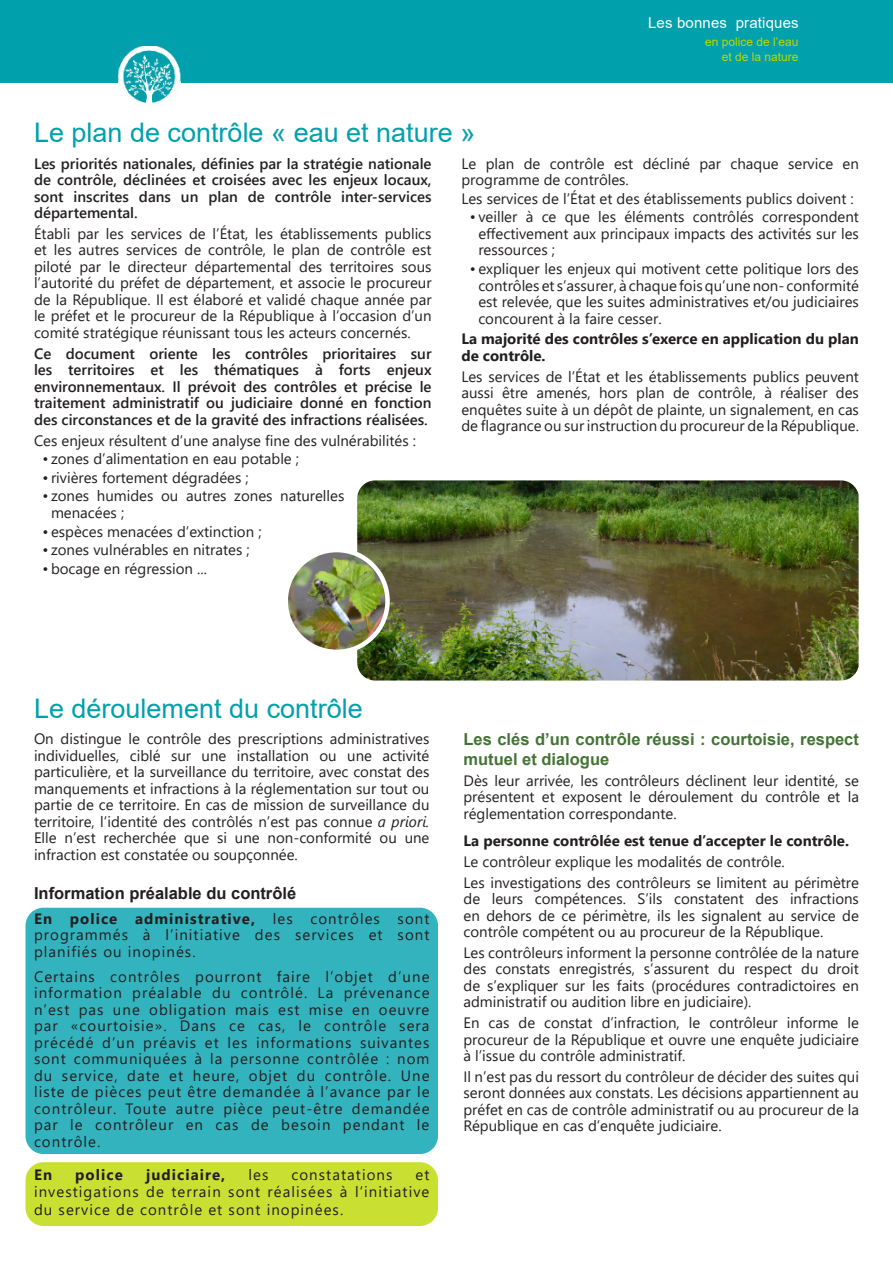
<style>
.page{position:relative;width:893px;height:1263px;background:#fff}
.page>*{position:absolute;margin:0;border:0;box-sizing:border-box;transform-origin:0 0}
.t1{font:27px "Arial";color:#00a0ac}
.t2{font:700 16.5px/19.8px "Arial";color:#447336}
.t3{font:700 16.5px "Arial";color:#231f20}
.t4{font:15px/16.5px "Segoe UI";color:#231f20;text-align:justify}
.t5{font:600 15px/16.5px "Segoe UI";color:#231f20;text-align:justify}
.t6{font:700 15px/16.5px "Segoe UI";color:#231f20}
.t7{font:15px/16.5px "Segoe UI";letter-spacing:.07em;color:#231f20;text-align:right}
.t8{font:15px "Arial";letter-spacing:.01em;color:#fff}
.t9{font:700 15px "Segoe UI";letter-spacing:.07em;color:#231f20}
.t10{font:12px/14.4px "Arial";color:#bbd800;text-align:right}
.s1{font-style:italic}
.s2{font-weight:700}
</style>
<div class="page">
<div style="left:26px;top:1162px;width:412px;height:64px;background:#c9e033;border-radius:18px"></div>
<div style="left:0;top:0;width:893px;height:82px;background:#00a0ac"></div>
<img style="left:118px;top:47px;width:62px;height:56px">
<img style="left:357px;top:480px;width:502px;height:200px">
<img style="left:286px;top:550px;width:102px;height:102px;border-radius:51px">
<div style="left:283px;top:548px;width:107px;height:106px;border:4px solid #fff;border-radius:50%"></div>
<div style="left:26px;top:908px;width:412px;height:246px;background:#33b3bd;border-radius:18px"></div>
<p class="t1" style="left:34px;top:114px;width:443px">Le plan de contrôle « eau et nature »</p>
<p class="t8" style="left:648px;top:12px;width:152px">Les bonnes pratiques</p>
<p class="t10" style="left:705px;top:35px;width:95px">en police de l’eau et de la nature</p>
<p class="t5" style="left:34px;top:154px;width:399px">Les priorités nationales, définies par la stratégie nationale de contrôle, déclinées et croisées avec les enjeux locaux, sont inscrites dans un plan de contrôle inter-services départemental.</p>
<p class="t4" style="left:34px;top:224px;width:399px">Établi par les services de l’État, les établissements publics et les autres services de contrôle, le plan de contrôle est piloté par le directeur départemental des territoires sous l’autorité du préfet de département, et associe le procureur de la République. Il est élaboré et validé chaque année par le préfet et le procureur de la République à l’occasion d’un comité stratégique réunissant tous les acteurs concernés.</p>
<p class="t5" style="left:34px;top:344px;width:399px">Ce document oriente les contrôles prioritaires sur les territoires et les thématiques à forts enjeux environnementaux. Il prévoit des contrôles et précise le traitement administratif ou judiciaire donné en fonction des circonstances et de la gravité des infractions réalisées.</p>
<p class="t4" style="left:34px;top:431px;width:384px">Ces enjeux résultent d’une analyse fine des vulnérabilités :</p>
<p class="t4" style="left:43px;top:449px;width:258px">• zones d’alimentation en eau potable ;</p>
<p class="t4" style="left:43px;top:468px;width:208px">• rivières fortement dégradées ;</p>
<p class="t4" style="left:51px;top:486px;width:295px;text-indent:-9px">• zones humides ou autres zones naturelles menacées ;</p>
<p class="t4" style="left:43px;top:522px;width:221px">• espèces menacées d’extinction ;</p>
<p class="t4" style="left:43px;top:540px;width:209px">• zones vulnérables en nitrates ;</p>
<p class="t4" style="left:43px;top:559px;width:166px">• bocage en régression ...</p>
<p class="t4" style="left:461px;top:154px;width:399px">Le plan de contrôle est décliné par chaque service en programme de contrôles.</p>
<p class="t4" style="left:461px;top:189px;width:394px">Les services de l’État et des établissements publics doivent :</p>
<p class="t4" style="left:478px;top:207px;width:382px;text-indent:-9px">• veiller à ce que les éléments contrôlés correspondent effectivement aux principaux impacts des activités sur les ressources ;</p>
<p class="t4" style="left:478px;top:259px;width:382px;text-indent:-9px">• expliquer les enjeux qui motivent cette politique lors des contrôles et s’assurer, à chaque fois qu’une non- conformité est relevée, que les suites administratives et/ou judiciaires concourent à la faire cesser.</p>
<p class="t6" style="left:461px;top:330px;width:399px">La majorité des contrôles s’exerce en application du plan de contrôle.</p>
<p class="t4" style="left:461px;top:367px;width:399px">Les services de l’État et les établissements publics peuvent aussi être amenés, hors plan de contrôle, à réaliser des enquêtes suite à un dépôt de plainte, un signalement, en cas de flagrance ou sur instruction du procureur de la République.</p>
<p class="t1" style="left:34px;top:689px;width:330px">Le déroulement du contrôle</p>
<p class="t4" style="left:34px;top:729px;width:397px">On distingue le contrôle des prescriptions administratives individuelles, ciblé sur une installation ou une activité particulière, et la surveillance du territoire, avec constat des manquements et infractions à la réglementation sur tout ou partie de ce territoire. En cas de mission de surveillance du territoire, l’identité des contrôlés n’est pas connue <span class="s1">a priori.<br></span>Elle n’est recherchée que si une non-conformité ou une infraction est constatée ou soupçonnée.</p>
<p class="t3" style="left:34px;top:881px;width:264px">Information préalable du contrôlé</p>
<p class="t4" style="left:34px;top:909px;width:397px"><span class="s2">En police administrative,</span> les contrôles sont programmés à l’initiative des services et sont planifiés ou inopinés.</p>
<p class="t4" style="left:34px;top:967px;width:397px">Certains contrôles pourront faire l’objet d’une information préalable du contrôlé. La prévenance n’est pas une obligation mais est mise en oeuvre par «courtoisie». Dans ce cas, le contrôle sera précédé d’un préavis et les informations suivantes sont communiquées à la personne contrôlée : nom du service, date et heure, objet du contrôle. Une liste de pièces peut être demandée à l’avance par le contrôleur. Toute autre pièce peut-être demandée par le contrôleur en cas de besoin pendant le contrôle.</p>
<p class="t6" style="left:34px;top:1165px;width:20px">En</p>
<p class="t6" style="left:75px;top:1165px;width:49px">police</p>
<p class="t9" style="left:146px;top:1161px;width:81px">judiciaire,</p>
<p class="t4" style="left:249px;top:1165px;width:21px">les</p>
<p class="t7" style="left:291px;top:1165px;width:102px">constatations</p>
<p class="t7" style="left:34px;top:1165px;width:397px">et<br>investigations de terrain sont réalisées à l’initiative</p>
<p class="t7" style="left:34px;top:1200px;width:311px">du service de contrôle et sont inopinées.</p>
<p class="t2" style="left:463px;top:730px;width:397px">Les clés d’un contrôle réussi : courtoisie, respect mutuel et dialogue</p>
<p class="t4" style="left:463px;top:771px;width:397px">Dès leur arrivée, les contrôleurs déclinent leur identité, se présentent et exposent le déroulement du contrôle et la réglementation correspondante.</p>
<p class="t6" style="left:463px;top:831px;width:387px">La personne contrôlée est tenue d’accepter le contrôle.</p>
<p class="t4" style="left:463px;top:852px;width:323px">Le contrôleur explique les modalités de contrôle.</p>
<p class="t4" style="left:463px;top:873px;width:397px">Les investigations des contrôleurs se limitent au périmètre de leurs compétences. S’ils constatent des infractions en dehors de ce périmètre, ils les signalent au service de contrôle compétent ou au procureur de la République.</p>
<p class="t4" style="left:463px;top:943px;width:397px">Les contrôleurs informent la personne contrôlée de la nature des constats enregistrés, s’assurent du respect du droit de s’expliquer sur les faits (procédures contradictoires en administratif ou audition libre en judiciaire).</p>
<p class="t4" style="left:463px;top:1013px;width:397px">En cas de constat d’infraction, le contrôleur informe le procureur de la République et ouvre une enquête judiciaire à l’issue du contrôle administratif.</p>
<p class="t4" style="left:463px;top:1067px;width:397px">Il n’est pas du ressort du contrôleur de décider des suites qui seront données aux constats. Les décisions appartiennent au préfet en cas de contrôle administratif ou au procureur de la République en cas d’enquête judiciaire.</p>
</div>
